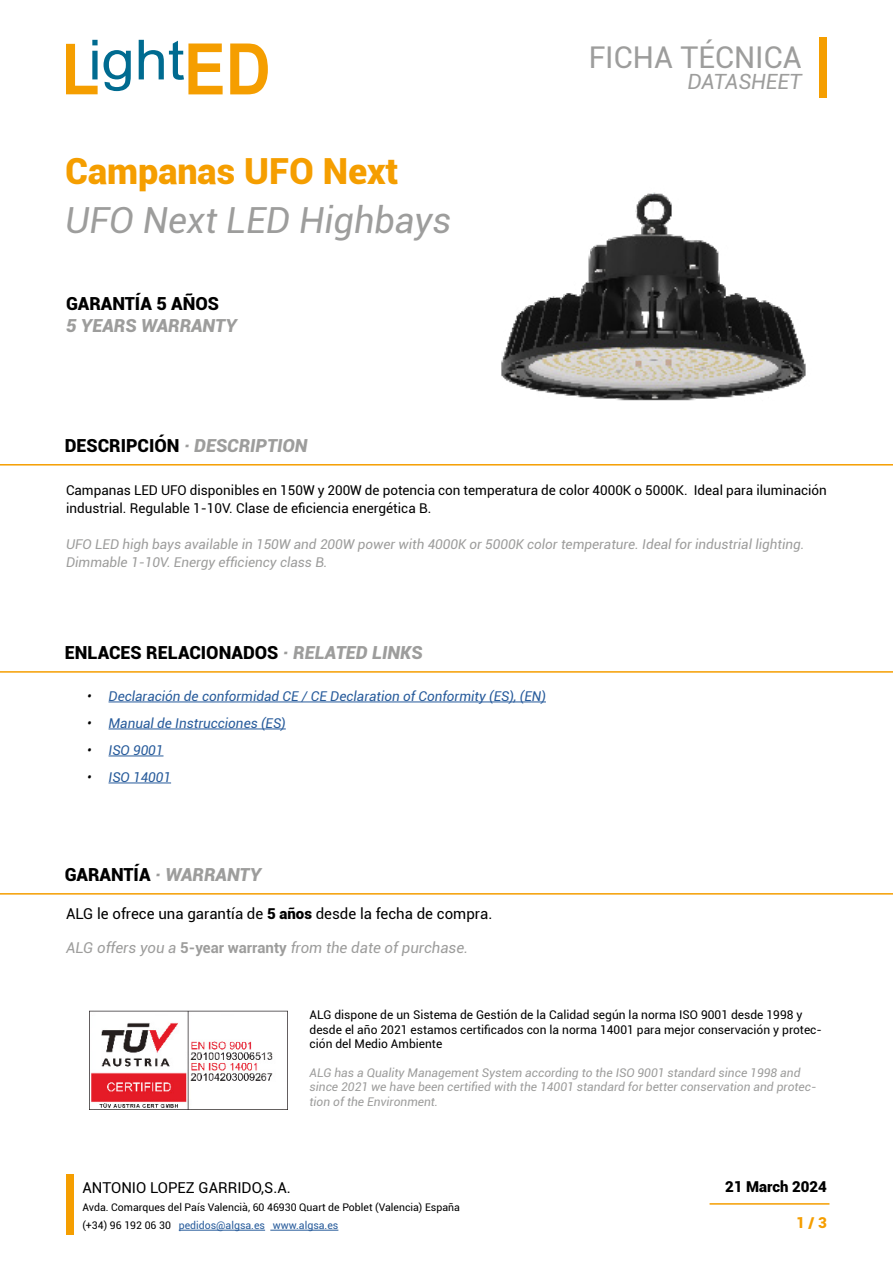
<style>
.page{position:relative;width:893px;height:1263px;background:#fff}
.page>*{position:absolute;margin:0;border:0;box-sizing:border-box;transform-origin:0 0}
.t1{font:italic 36px "Roboto";color:#9d9d9c}
.t2{font:900 36px "Roboto";color:#f59e00}
.t3{font:30px "Roboto";color:#9d9d9c}
.t4{font:italic 21px "Roboto";color:#9d9d9c}
.t5{font:italic 900 18px "Roboto";color:#9d9d9c}
.t6{font:900 18px "Roboto";color:#000}
.t7{font:15px "Roboto";color:#000}
.t8{font:italic 15px "Roboto";color:#9d9d9c}
.t9{font:900 15px "Roboto";color:#000}
.t10{font:900 15px "Roboto";color:#f59e00}
.t11{font:13.5px/18px "Roboto";color:#000}
.t12{font:italic 13.5px/18px "Roboto";color:#9d9d9c}
.t13{font:italic 13.5px "Roboto";color:#275b9b}
.t14{font:italic 12px/14.4px "Roboto";color:#9d9d9c}
.t15{font:12px/14.4px "Roboto";color:#000}
.t16{font:10.5px/18px "Roboto";color:#000}
.s1{font-style:normal;color:#000}
.s2{font-style:italic;color:#9d9d9c}
.s3{color:#000}
.s4{font-weight:900}
.s5{font-weight:700;font-style:normal}
.s6{color:#275b9b}
</style>
<div class="page">
<svg style="left:66px;top:40px;width:32px;height:54px"></svg>
<svg style="left:104px;top:50px;width:27px;height:41px"></svg>
<svg style="left:139px;top:40px;width:84px;height:54px"></svg>
<svg style="left:230px;top:44px;width:38px;height:50px"></svg>
<hr style="left:179px;top:1230px;width:86px;height:1px;background:#275b9b">
<hr style="left:270px;top:1230px;width:68px;height:1px;background:#275b9b">
<div style="left:66px;top:1175px;width:8px;height:60px;background:#f59e00"></div>
<hr style="left:710px;top:1203px;width:119px;height:2px;background:#f59e00">
<hr style="left:0;top:464px;width:893px;height:1px;background:#f59e00">
<hr style="left:0;top:671px;width:893px;height:2px;background:#f59e00">
<hr style="left:109px;top:702px;width:437px;height:1px;background:#275b9b">
<hr style="left:109px;top:729px;width:177px;height:1px;background:#275b9b">
<hr style="left:109px;top:756px;width:54px;height:1px;background:#275b9b">
<hr style="left:109px;top:783px;width:62px;height:1px;background:#275b9b">
<img style="left:89px;top:1010px;width:198px;height:100px">
<hr style="left:0;top:893px;width:893px;height:1px;background:#f59e00">
<div style="left:819px;top:37px;width:8px;height:60px;background:#f59e00"></div>
<img style="left:501px;top:192px;width:305px;height:209px">
<h1 class="t2" style="left:65px;top:145px;width:335px">Campanas UFO Next</h1>
<h1 class="t1" style="left:65px;top:195px;width:388px">UFO Next LED Highbays</h1>
<h3 class="t6" style="left:66px;top:291px;width:155px">GARANTÍA 5 AÑOS</h3>
<h3 class="t5" style="left:66px;top:313px;width:172px">5 YEARS WARRANTY</h3>
<h2 class="t3" style="left:589px;top:36px;width:214px">FICHA TÉCNICA</h2>
<h3 class="t4" style="left:687px;top:67px;width:116px">DATASHEET</h3>
<h3 class="t5" style="left:65px;top:433px;width:244px"><span class="s1">DESCRIPCIÓN</span> · DESCRIPTION</h3>
<p class="t11" style="left:66px;top:480px;width:762px">Campanas LED UFO disponibles en 150W y 200W de potencia con temperatura de color 4000K o 5000K. Ideal para iluminación industrial. Regulable 1-10V. Clase de eficiencia energética B.</p>
<p class="t12" style="left:66px;top:534px;width:740px">UFO LED high bays available in 150W and 200W power with 4000K or 5000K color temperature. Ideal for industrial lighting.<br>Dimmable 1-10V. Energy efficiency class B.</p>
<h3 class="t6" style="left:65px;top:640px;width:359px">ENLACES RELACIONADOS <span class="s2">· RELATED LINKS</span></h3>
<p class="t13" style="left:87px;top:687px;width:460px"><span class="s3">•</span> Declaración de conformidad CE / CE Declaration of Conformity (ES), (EN)</p>
<p class="t13" style="left:87px;top:714px;width:200px"><span class="s3">•</span> Manual de Instrucciones (ES)</p>
<p class="t13" style="left:87px;top:741px;width:78px"><span class="s3">•</span> ISO 9001</p>
<p class="t13" style="left:87px;top:768px;width:85px"><span class="s3">•</span> ISO 14001</p>
<h3 class="t5" style="left:65px;top:862px;width:198px"><span class="s1">GARANTÍA</span> · WARRANTY</h3>
<p class="t7" style="left:66px;top:903px;width:428px">ALG le ofrece una garantía de <span class="s4">5 años</span> desde la fecha de compra.</p>
<p class="t8" style="left:66px;top:937px;width:404px">ALG offers you a <span class="s5">5-year warranty</span> from the date of purchase.</p>
<p class="t15" style="left:310px;top:1007px;width:514px">ALG dispone de un Sistema de Gestión de la Calidad según la norma ISO 9001 desde 1998 y desde el año 2021 estamos certificados con la norma 14001 para mejor conservación y protec&shy;ción del Medio Ambiente</p>
<p class="t14" style="left:310px;top:1065px;width:508px">ALG has a Quality Management System according to the ISO 9001 standard since 1998 and since 2021 we have been certified with the 14001 standard for better conservation and protec&shy;tion of the Environment.</p>
<p class="t7" style="left:82px;top:1177px;width:210px">ANTONIO LOPEZ GARRIDO,S.A.</p>
<p class="t16" style="left:82px;top:1198px;width:379px">Avda. Comarques del País Valencià, 60 46930 Quart de Poblet (Valencia) España (+34) 96 192 06 30 <span class="s6">pedidos@algsa.es www.algsa.es</span></p>
<p class="t9" style="left:725px;top:1176px;width:103px">21 March 2024</p>
<p class="t10" style="left:796px;top:1212px;width:32px">1 / 3</p>
</div>
